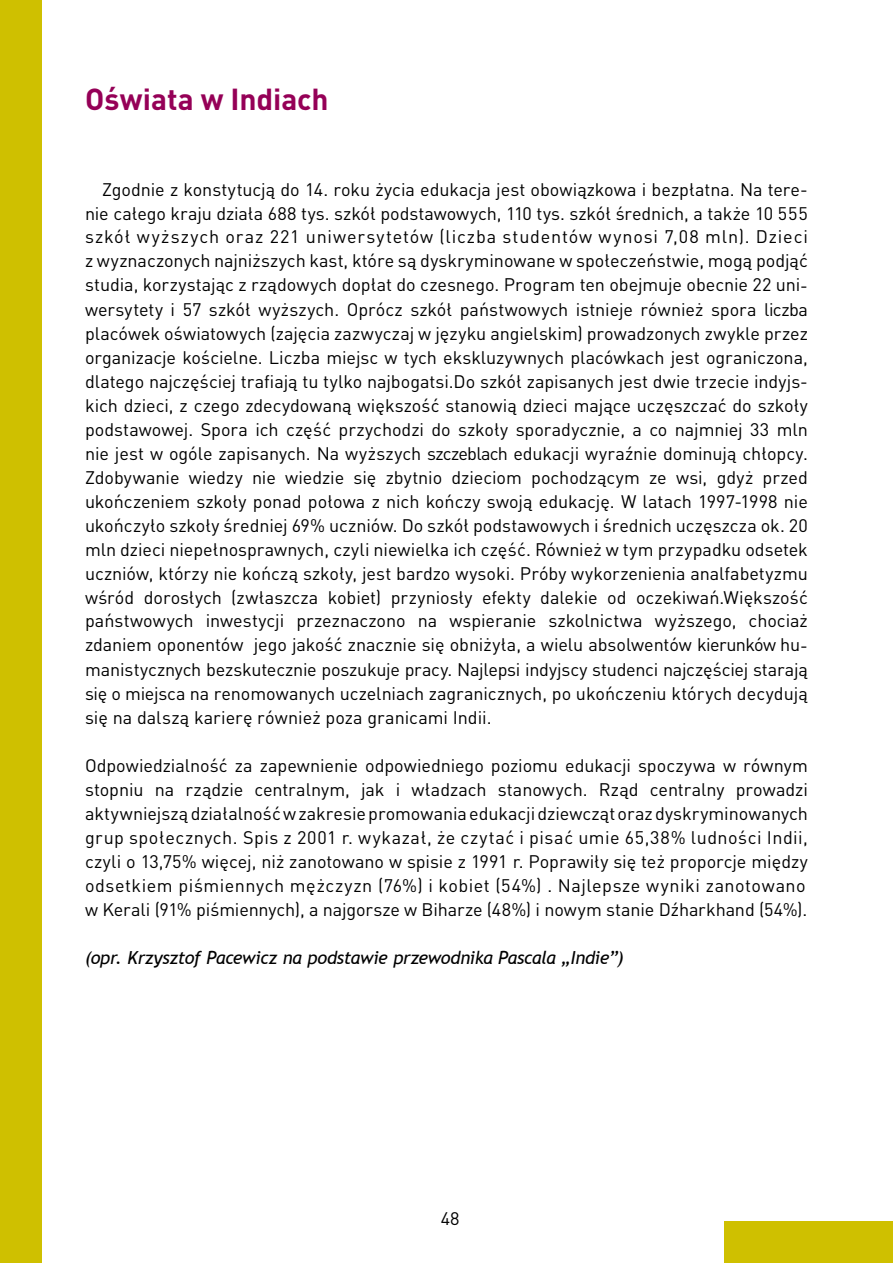
<style>
.page{position:relative;width:893px;height:1263px;background:#fff}
.page>*{position:absolute;margin:0;border:0;box-sizing:border-box;transform-origin:0 0}
.t1{font:700 30px "DIN Pl";color:#950057}
.t2{font:18px/24px "DIN Pl";color:#000;text-align:justify}
.t3{font:italic 18px "Trebuchet MS";letter-spacing:-.015em;color:#000}
</style>
<div class="page">
<div style="left:0;top:0;width:41px;height:1263px;background:#cfc000"></div>
<div style="left:724px;top:1222px;width:169px;height:41px;background:#cfc000"></div>
<h1 class="t1" style="left:85px;top:80px;width:245px">Oświata w Indiach</h1>
<p class="t2" style="left:85px;top:177px;width:724px;text-indent:17px">Zgodnie z konstytucją do 14. roku życia edukacja jest obowiązkowa i bezpłatna. Na tere&shy;nie całego kraju działa 688</p>
<p class="t2" style="left:85px;top:201px;width:724px;text-align:left;text-indent:216px">tys. szkół podstawowych, 110 tys. szkół średnich, a także 10 555 szkół wyższych oraz 22 1 uniwersytetów (liczba studentów wynosi 7,08 mln). Dzieci z wyznaczonych najniższych kast, które są dyskryminowane w społeczeństwie, mogą podjąć studia, korzystając z rządowych dopłat do czesnego. Program ten obejmuje obecnie 22 uni&shy;wersytety i 57</p>
<p class="t2" style="left:85px;top:297px;width:724px;text-indent:124px">szkół wyższych. Oprócz szkół państwowych istnieje również spora liczba placówek oświatowych (zajęcia zazwyczaj w języku angielskim) prowadzonych zwykle przez organizacje kościelne. Liczba miejsc w tych ekskluzywnych placówkach jest ograniczona, dlatego najczęściej trafiają tu tylko najbogatsi.Do szkół zapisanych jest dwie trzecie indyjs&shy;kich dzieci, z czego zdecydowaną większość stanowią dzieci mające uczęszczać do szkoły podstawowej. Spora ich część przychodzi do szkoły sporadycznie, a co najmniej 33</p>
<p class="t2" style="left:85px;top:417px;width:724px;text-indent:692px">mln nie jest w ogóle zapisanych. Na wyższych szczeblach edukacji wyraźnie dominują chłopcy.<br>Zdobywanie wiedzy nie wiedzie się zbytnio dzieciom pochodzącym ze wsi, gdyż przed ukończeniem szkoły ponad połowa z nich kończy swoją edukację. W latach 1997-1998 nie ukończyło szkoły średniej 69% uczniów. Do szkół podstawowych i średnich uczęszcza ok. 20 mln dzieci niepełnosprawnych, czyli niewielka ich część. Również w tym przypadku odsetek uczniów, którzy nie kończą szkoły, jest bardzo wysoki. Próby wykorzenienia analfabetyzmu wśród dorosłych (zwłaszcza kobiet) przyniosły efekty dalekie od oczekiwań.Większość państwowych inwestycji przeznaczono na wspieranie szkolnictwa wyższego, chociaż zdaniem oponentów jego jakość znacznie się obniżyła, a wielu absolwentów kierunków hu&shy;manistycznych bezskutecznie poszukuje pracy. Najlepsi indyjscy studenci najczęściej starają się o miejsca na renomowanych uczelniach zagranicznych, po ukończeniu których decydują się na dalszą karierę również poza granicami Indii.</p>
<p class="t2" style="left:85px;top:753px;width:724px">Odpowiedzialność za zapewnienie odpowiedniego poziomu edukacji spoczywa w równym stopniu na rządzie centralnym, jak i władzach stanowych. Rząd centralny prowadzi aktywniejsządziałalnośćwzakresiepromowaniaedukacjidziewczątorazdyskryminowanych grup społecznych. Spis z 2001 r. wykazał, że czytać i pisać umie 65,38% ludności Indii, czyli o 13,75% więcej, niż zanotowano w spisie z 1991 r. Poprawiły się też proporcje między odsetkiem piśmiennych mężczyzn (76%) i kobiet (54%) . Najlepsze wyniki zanotowano w Kerali (91% piśmiennych), a najgorsze w Biharze (48%) i nowym stanie Dźharkhand (54%).</p>
<p class="t3" style="left:85px;top:946px;width:540px">(opr. Krzysztof Pacewicz na podstawie przewodnika Pascala „Indie”)</p>
<p class="t2" style="left:441px;top:1206px;width:10px">48</p>
</div>
